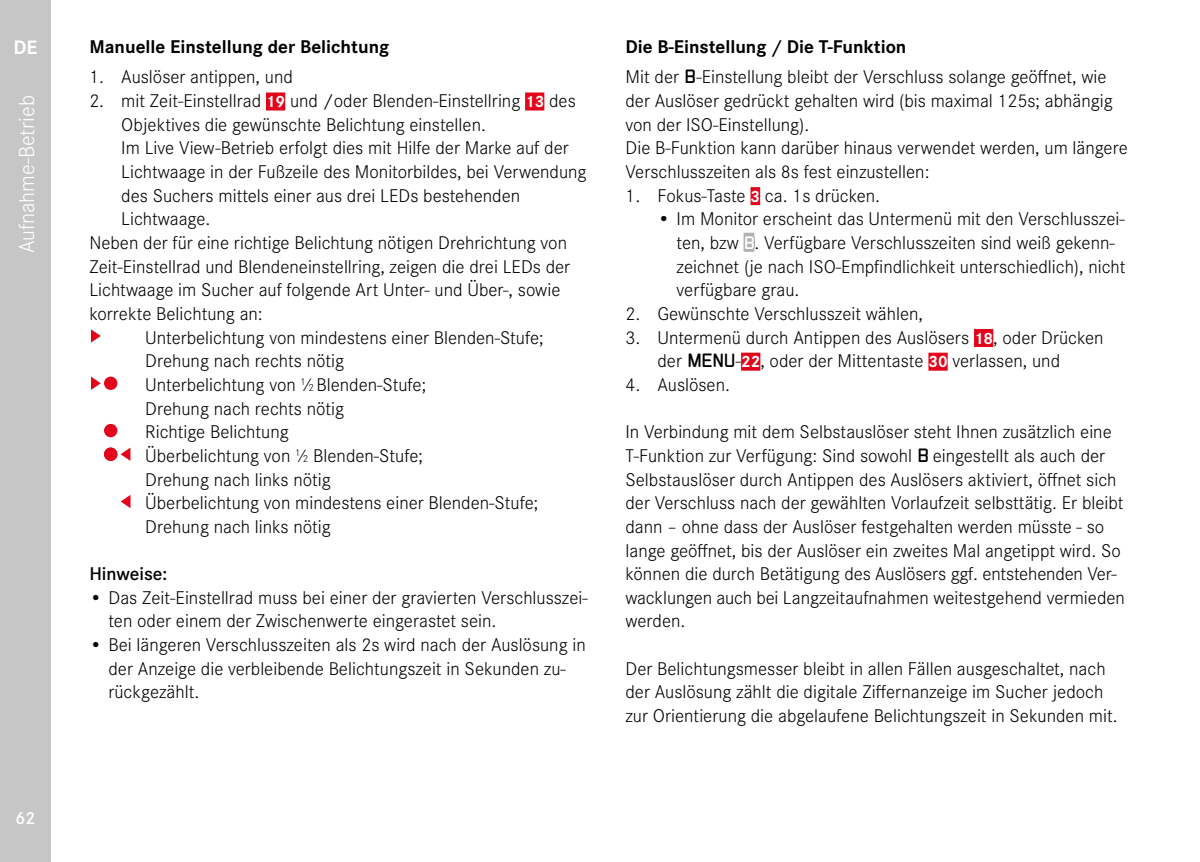
<style>
.page{position:relative;width:1200px;height:862px;background:#fff}
.page>*{position:absolute;margin:0;border:0;box-sizing:border-box;transform-origin:0 0}
.Footnote{font:300 22.5px "Corporate S";color:#fff}
.t1{font:700 20.25px "Corporate S";color:#fff}
.Body_Text{font:300 19.12px/23.6px "Corporate S";color:#000}
.Root_Format{font:300 19.12px/23.6px "Corporate S";color:#000}
.Heading_03{font:700 19.12px "Corporate S";color:#000}
.Note_Heading{font:600 19.12px "Corporate S";color:#000}
.t2{font:600 18px "Corporate S";color:#fff}
.s1{font-weight:700;font-size:16.88px;color:#fff}
.s2{font-size:10.58px}
.s3{font-family:"LG1050";font-weight:400;font-size:16.88px}
.s4{font-family:"LG1050";font-weight:400;font-size:15.75px;color:#b3b2b2}
</style>
<div class="page">
<div style="left:0;top:0;width:51px;height:861px;background:#c6c6c6"></div>
<div style="left:266px;top:92px;width:19px;height:18px;background:#e3051b"></div>
<div style="left:525px;top:92px;width:19px;height:18px;background:#e3051b"></div>
<svg style="left:91px;top:329px;width:10px;height:13px"></svg>
<svg style="left:91px;top:376px;width:10px;height:14px"></svg>
<div style="left:104px;top:376px;width:13px;height:14px;background:#e3051b;border-radius:50%"></div>
<div style="left:104px;top:423px;width:13px;height:14px;background:#e3051b;border-radius:50%"></div>
<div style="left:104px;top:447px;width:13px;height:13px;background:#e3051b;border-radius:50%"></div>
<svg style="left:120px;top:448px;width:10px;height:12px"></svg>
<svg style="left:121px;top:495px;width:9px;height:13px"></svg>
<div style="left:750px;top:187px;width:10px;height:18px;background:#e3051b"></div>
<div style="left:743px;top:232px;width:11px;height:20px;background:#b3b2b2"></div>
<div style="left:973px;top:329px;width:20px;height:18px;background:#e3051b"></div>
<div style="left:741px;top:352px;width:19px;height:18px;background:#e3051b"></div>
<div style="left:928px;top:352px;width:19px;height:18px;background:#e3051b"></div>
<p class="t1" style="left:14px;top:32px;width:25px">DE</p>
<p class="Footnote" style="left:11px;top:253px;width:160px;rotate:-90deg">Aufnahme-Betrieb</p>
<p class="t2" style="left:16px;top:803px;width:21px">62</p>
<p class="Heading_03" style="left:89px;top:32px;width:301px">Manuelle Einstellung der Belichtung</p>
<p class="Body_Text" style="left:89px;top:64px;width:205px">1. Auslöser antippen, und</p>
<p class="Body_Text" style="left:121px;top:88px;width:456px;text-indent:-32px">2. mit Zeit-Einstellrad <span class="s1">19</span> und /oder Blenden-Einstellring <span class="s1">13</span> des<br>Objektives die gewünschte Belichtung einstellen.</p>
<p class="Root_Format" style="left:121px;top:135px;width:466px">Im Live View-Betrieb erfolgt dies mit Hilfe der Marke auf der Lichtwaage in der Fußzeile des Monitorbildes, bei Verwendung des Suchers mittels einer aus drei LEDs bestehenden Lichtwaage.</p>
<p class="Body_Text" style="left:89px;top:229px;width:482px">Neben der für eine richtige Belichtung nötigen Drehrichtung von Zeit-Einstellrad und Blendeneinstellring, zeigen die drei LEDs der Lichtwaage im Sucher auf folgende Art Unter- und Über-, sowie korrekte Belichtung an:</p>
<p class="Body_Text" style="left:145px;top:324px;width:400px">Unterbelichtung von mindestens einer Blenden-Stufe;<br>Drehung nach rechts nötig</p>
<p class="Body_Text" style="left:145px;top:371px;width:282px">Unterbelichtung von <sup>1</sup>⁄<span class="s2">2</span> Blenden-Stufe;<br>Drehung nach rechts nötig</p>
<p class="Body_Text" style="left:145px;top:418px;width:145px">Richtige Belichtung</p>
<p class="Body_Text" style="left:145px;top:442px;width:279px">Überbelichtung von <sup>1</sup>⁄<span class="s2">2</span> Blenden-Stufe;<br>Drehung nach links nötig</p>
<p class="Body_Text" style="left:145px;top:489px;width:394px">Überbelichtung von mindestens einer Blenden-Stufe;<br>Drehung nach links nötig</p>
<p class="Note_Heading" style="left:89px;top:559px;width:79px">Hinweise:</p>
<p class="Body_Text" style="left:108px;top:584px;width:480px;text-indent:-19px">• Das Zeit-Einstellrad muss bei einer der gravierten Verschlusszei&shy;ten oder einem der Zwischenwerte eingerastet sein.</p>
<p class="Body_Text" style="left:108px;top:631px;width:478px;text-indent:-19px">• Bei längeren Verschlusszeiten als 2s wird nach der Auslösung in der Anzeige die verbleibende Belichtungszeit in Sekunden zu&shy;rückgezählt.</p>
<p class="Heading_03" style="left:625px;top:32px;width:282px">Die B-Einstellung / Die T-Funktion</p>
<p class="Body_Text" style="left:625px;top:64px;width:488px">Mit der <span class="s3">B</span>-Einstellung bleibt der Verschluss solange geöffnet, wie der Auslöser gedrückt gehalten wird (bis maximal 125s; abhängig von der ISO-Einstellung).</p>
<p class="Body_Text" style="left:625px;top:135px;width:503px">Die B-Funktion kann darüber hinaus verwendet werden, um längere<br>Verschlusszeiten als 8s fest einzustellen:</p>
<p class="Body_Text" style="left:625px;top:182px;width:256px">1. Fokus-Taste <span class="s1">3</span> ca. 1s drücken.</p>
<p class="Body_Text" style="left:676px;top:206px;width:450px;text-indent:-19px">• Im Monitor erscheint das Untermenü mit den Verschlusszei&shy;ten, bzw <span class="s4">B</span>. Verfügbare Verschlusszeiten sind weiß gekenn&shy;zeichnet (je nach ISO-Empfindlichkeit unterschiedlich), nicht verfügbare grau.</p>
<p class="Body_Text" style="left:625px;top:300px;width:299px">2. Gewünschte Verschlusszeit wählen,</p>
<p class="Body_Text" style="left:657px;top:324px;width:447px;text-indent:-32px">3. Untermenü durch Antippen des Auslösers <span class="s1">18</span>, oder Drücken der <span class="s3">MENU</span>-<span class="s1">22</span>, oder der Mittentaste <span class="s1">30</span> verlassen, und</p>
<p class="Body_Text" style="left:625px;top:371px;width:106px">4. Auslösen.</p>
<p class="Body_Text" style="left:625px;top:418px;width:501px">In Verbindung mit dem Selbstauslöser steht Ihnen zusätzlich eine T-Funktion zur Verfügung: Sind sowohl <span class="s3">B</span> eingestellt als auch der Selbstauslöser durch Antippen des Auslösers aktiviert, öffnet sich der Verschluss nach der gewählten Vorlaufzeit selbsttätig. Er bleibt dann – ohne dass der Auslöser festgehalten werden müsste - so lange geöffnet, bis der Auslöser ein zweites Mal angetippt wird. So können die durch Betätigung des Auslösers ggf. entstehenden Ver&shy;wacklungen auch bei Langzeitaufnahmen weitestgehend vermieden werden.</p>
<p class="Body_Text" style="left:625px;top:655px;width:493px">Der Belichtungsmesser bleibt in allen Fällen ausgeschaltet, nach der Auslösung zählt die digitale Ziffernanzeige im Sucher jedoch zur Orientierung die abgelaufene Belichtungszeit in Sekunden mit.</p>
</div>
